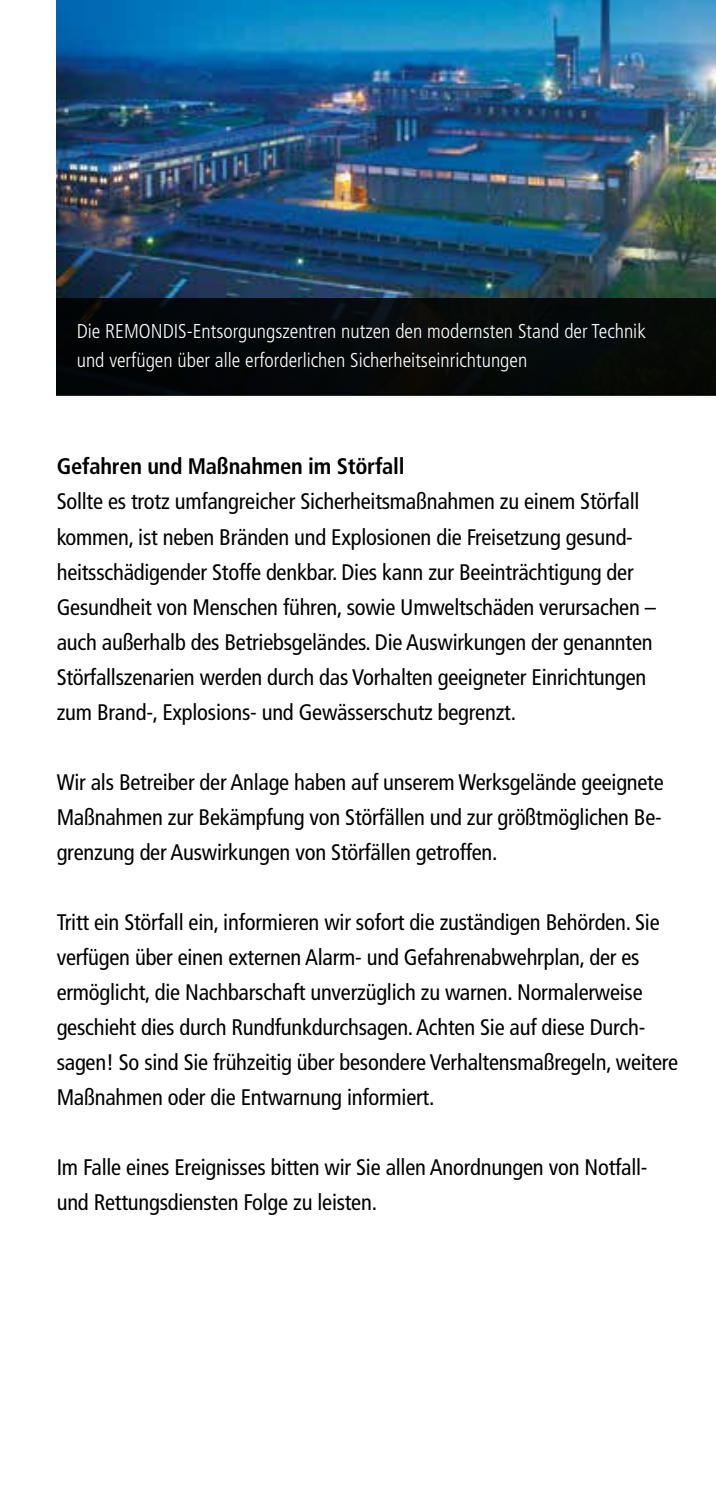
<style>
.page{position:relative;width:716px;height:1489px;background:#fff}
.page>*{position:absolute;margin:0;border:0;box-sizing:border-box;transform-origin:0 0}
.t1{font:condensed 22.5px/35px "Frutiger";letter-spacing:-.01em;color:#000}
.t2{font:700 condensed 22.5px "Frutiger";letter-spacing:-.01em;color:#000}
.t3{font:300 condensed 20px/29px "Frutiger";color:#fff}
</style>
<div class="page">
<img style="left:57px;top:0;width:659px;height:298px">
<div style="left:57px;top:298px;width:659px;height:97px;background:#050909"></div>
<p class="t3" style="left:77px;top:316px;width:570px">Die REMONDIS-Entsorgungszentren nutzen den modernsten Stand der Technik und verfügen über alle erforderlichen Sicherheitseinrichtungen</p>
<p class="t2" style="left:57px;top:453px;width:349px">Gefahren und Maßnahmen im Störfall</p>
<p class="t1" style="left:57px;top:484px;width:601px">Sollte es trotz umfangreicher Sicherheitsmaßnahmen zu einem Störfall kommen, ist neben Bränden und Explosionen die Freisetzung gesund&shy;heitsschädigender Stoffe denkbar. Dies kann zur Beeinträchtigung der Gesundheit von Menschen führen, sowie Umweltschäden verursachen – auch außerhalb des Betriebsgeländes. Die Auswirkungen der genannten Störfallszenarien werden durch das Vorhalten geeigneter Einrichtungen zum Brand-, Explosions- und Gewässerschutz begrenzt.</p>
<p class="t1" style="left:57px;top:764px;width:608px;text-align:justify">Wir als Betreiber der Anlage haben auf unserem Werksgelände geeignete Maßnahmen zur Bekämpfung von Störfällen und zur größtmöglichen Be&shy;grenzung der Auswirkungen von Störfällen getroffen.</p>
<p class="t1" style="left:57px;top:904px;width:623px">Tritt ein Störfall ein, informieren wir sofort die zuständigen Behörden. Sie verfügen über einen externen Alarm- und Gefahrenabwehrplan, der es ermöglicht, die Nachbarschaft unverzüglich zu warnen. Normalerweise geschieht dies durch Rundfunkdurchsagen. Achten Sie auf diese Durch&shy;sagen! So sind Sie frühzeitig über besondere Verhaltensmaßregeln, weitere Maßnahmen oder die Entwarnung informiert.</p>
<p class="t1" style="left:57px;top:1149px;width:592px">Im Falle eines Ereignisses bitten wir Sie allen Anordnungen von Notfall&shy;und Rettungsdiensten Folge zu leisten.</p>
</div>
